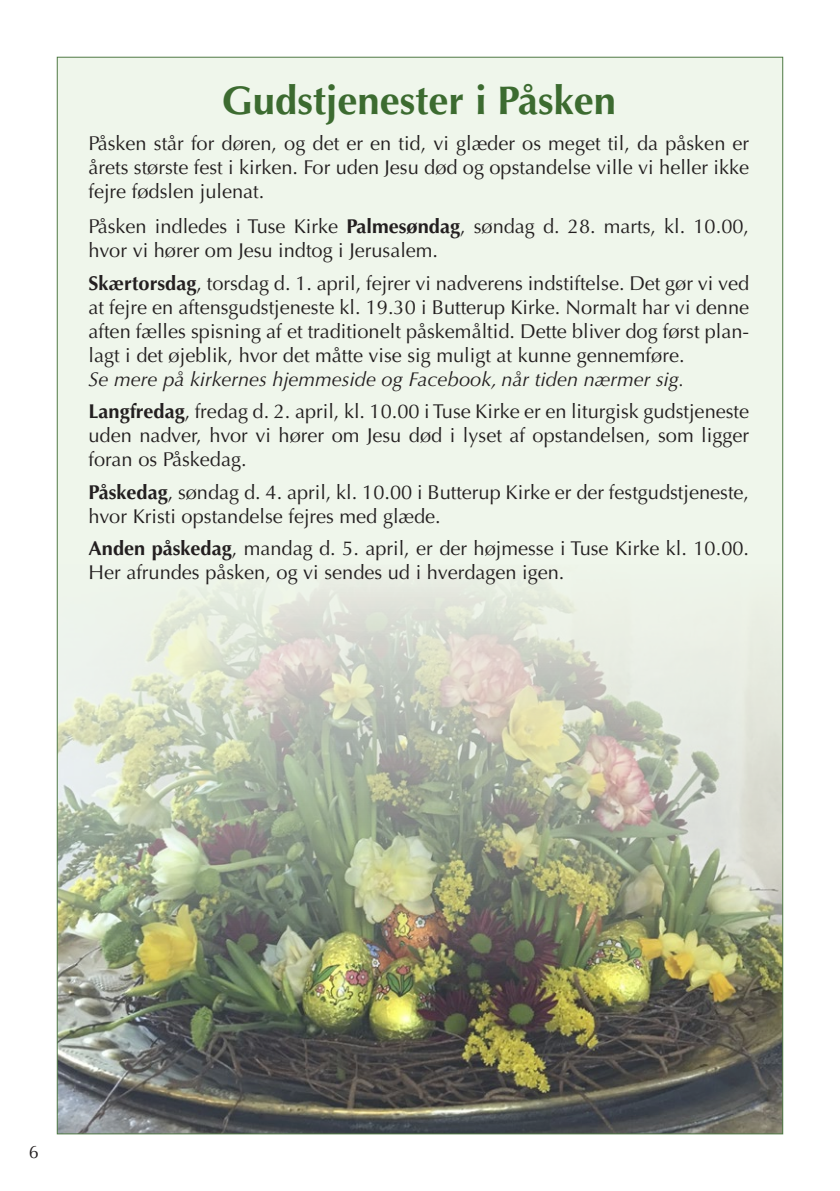
<style>
.page{position:relative;width:840px;height:1191px;background:#fff}
.page>*{position:absolute;margin:0;border:0;box-sizing:border-box;transform-origin:0 0}
.t1{font:700 40px "Optima LT Std";color:#3c6b30}
.t2{font:20px/24px "Optima LT Std";color:#231f20}
.t3{font:18px "Optima LT Std";color:#231f20}
.s1{font-weight:700}
.s2{font-style:italic}
</style>
<div class="page">
<div style="left:57px;top:57px;width:725px;height:1076px;background:#eef5e9"></div>
<img style="left:59px;top:586px;width:721px;height:546px">
<p class="t1" style="left:221px;top:78px;width:395px">Gudstjenester i Påsken</p>
<p class="t2" style="left:88px;top:131px;width:662px;text-align:justify">Påsken står for døren, og det er en tid, vi glæder os meget til, da påsken er årets største fest i kirken. For uden Jesu død og opstandelse ville vi heller ikke fejre fødslen julenat.</p>
<p class="t2" style="left:88px;top:215px;width:661px">Påsken indledes i Tuse Kirke <span class="s1">Palmesøndag</span>, søndag d. 28. marts, kl. 10.00, hvor vi hører om Jesu indtog i Jerusalem.</p>
<p class="t2" style="left:88px;top:271px;width:661px"><span class="s1">Skærtorsdag</span>, torsdag d. 1. april, fejrer vi nadverens indstiftelse. Det gør vi ved at fejre en aftensgudstjeneste kl. 19.30 i Butterup Kirke. Normalt har vi denne aften fælles spisning af et traditionelt påskemåltid. Dette bliver dog først plan&shy;lagt i det øjeblik, hvor det måtte vise sig muligt at kunne gennemføre.<br><span class="s2">Se mere på kirkernes hjemmeside og Facebook, når tiden nærmer sig.</span></p>
<p class="t2" style="left:88px;top:400px;width:661px;text-align:justify"><span class="s1">Langfredag</span>, fredag d. 2. april, kl. 10.00 i Tuse Kirke er en liturgisk gudstjeneste uden nadver, hvor vi hører om Jesu død i lyset af opstandelsen, som ligger foran os Påskedag.</p>
<p class="t2" style="left:88px;top:480px;width:661px"><span class="s1">Påskedag</span>, søndag d. 4. april, kl. 10.00 i Butterup Kirke er der festgudstjeneste, hvor Kristi opstandelse fejres med glæde.</p>
<p class="t2" style="left:88px;top:537px;width:661px"><span class="s1">Anden påskedag</span>, mandag d. 5. april, er der højmesse i Tuse Kirke kl. 10.00.<br>Her afrundes påsken, og vi sendes ud i hverdagen igen.</p>
<p class="t3" style="left:29px;top:1141px;width:12px">6</p>
</div>
